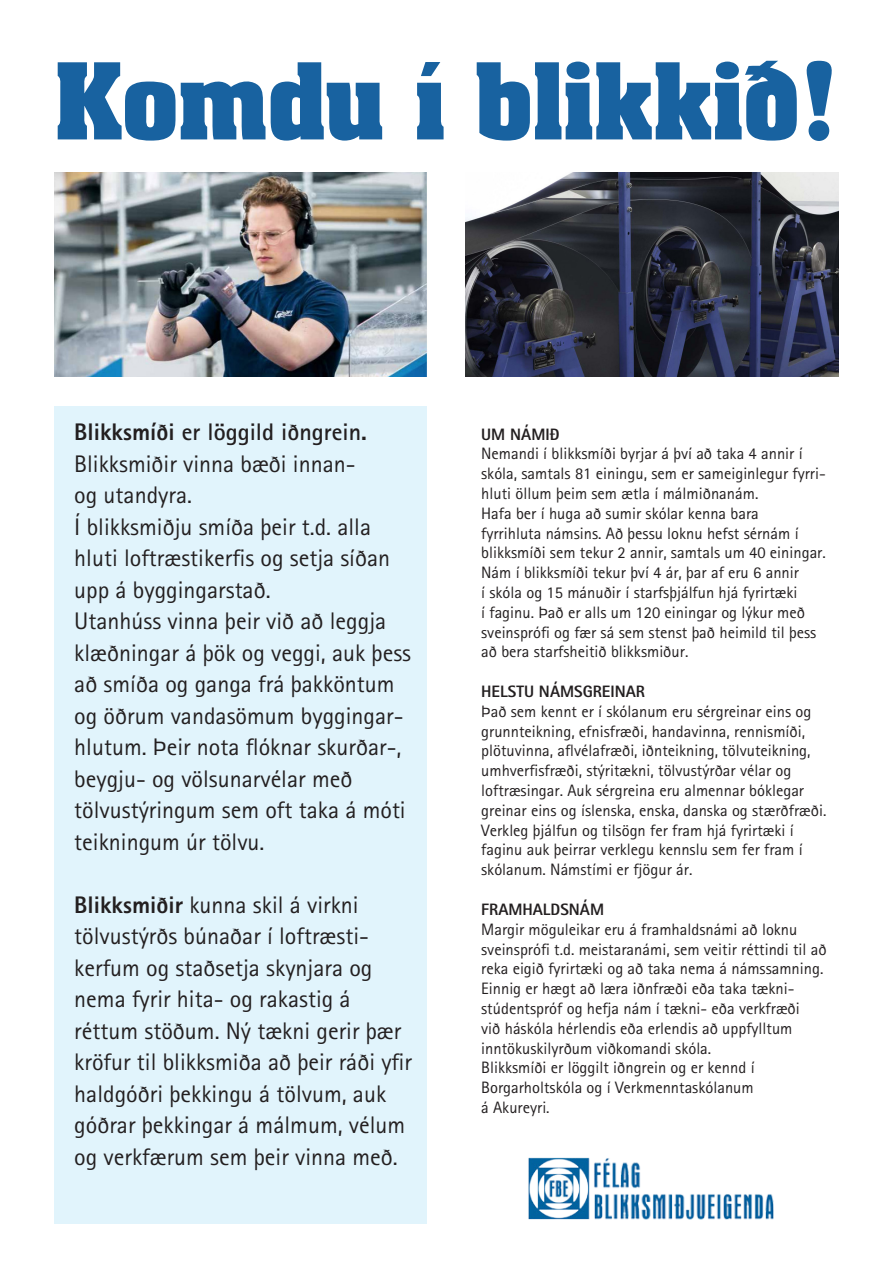
<style>
.page{position:relative;width:893px;height:1263px;background:#fff}
.page>*{position:absolute;margin:0;border:0;box-sizing:border-box;transform-origin:0 0}
.t1{font:700 90px "Aachen";color:#1862a0}
.t2{font:24px/31.5px "Rotis Sans Serif";color:#231f20}
.t3{font:16.5px/19.8px "Rotis Sans Serif";color:#231f20}
.t4{font:800 16.5px "Rotis Sans Serif";color:#231f20}
.s1{font-weight:800}
.s2{font-weight:700}
</style>
<div class="page">
<div style="left:55px;top:406px;width:372px;height:818px;background:#e1f4fc"></div>
<img style="left:54px;top:172px;width:373px;height:205px">
<img style="left:465px;top:172px;width:374px;height:205px">
<img style="left:528px;top:1157px;width:246px;height:63px">
<p class="t1" style="left:54px;top:36px;width:786px">Komdu í blikkið!</p>
<p class="t2" style="left:74px;top:416px;width:294px"><span class="s1">Blikksmíði</span> <span class="s2">er löggild iðngrein.<br></span>Blikksmiðir vinna bæði innan&shy;og utandyra.</p>
<p class="t2" style="left:74px;top:511px;width:317px">Í blikksmiðju smíða þeir t.d. alla hluti loftræstikerfis og setja síðan upp á byggingarstað.</p>
<p class="t2" style="left:74px;top:605px;width:338px">Utanhúss vinna þeir við að leggja klæðningar á þök og veggi, auk þess að smíða og ganga frá þakköntum og öðrum vandasömum byggingar&shy;hlutum. Þeir nota flóknar skurðar-, beygju- og völsunarvélar með tölvustýringum sem oft taka á móti teikningum úr tölvu.</p>
<p class="t2" style="left:74px;top:889px;width:339px"><span class="s1">Blikksmiðir</span> kunna skil á virkni tölvustýrðs búnaðar í loftræsti&shy;kerfum og staðsetja skynjara og nema fyrir hita- og rakastig á réttum stöðum. Ný tækni gerir þær kröfur til blikksmiða að þeir ráði yfir haldgóðri þekkingu á tölvum, auk góðrar þekkingar á málmum, vélum og verkfærum sem þeir vinna með.</p>
<p class="t4" style="left:481px;top:423px;width:80px">UM NÁMIÐ</p>
<p class="t3" style="left:481px;top:444px;width:346px">Nemandi í blikksmíði byrjar á því að taka 4 annir í skóla, samtals 81 einingu, sem er sameiginlegur fyrri&shy;hluti öllum þeim sem ætla í málmiðnanám.<br>Hafa ber í huga að sumir skólar kenna bara<br>fyrrihluta námsins. Að þessu loknu hefst sérnám í blikksmíði sem tekur 2 annir, samtals um 40 einingar.<br>Nám í blikksmíði tekur því 4 ár, þar af eru 6 annir<br>í skóla og 15 mánuðir í starfsþjálfun hjá fyrirtæki<br>í faginu. Það er alls um 120 einingar og lýkur með sveinsprófi og fær sá sem stenst það heimild til þess að bera starfsheitið blikksmiður.</p>
<p class="t4" style="left:481px;top:681px;width:165px">HELSTU NÁMSGREINAR</p>
<p class="t3" style="left:481px;top:701px;width:347px">Það sem kennt er í skólanum eru sérgreinar eins og grunnteikning, efnisfræði, handavinna, rennismíði, plötuvinna, aflvélafræði, iðnteikning, tölvuteikning, umhverfisfræði, stýritækni, tölvustýrðar vélar og loftræsingar. Auk sérgreina eru almennar bóklegar greinar eins og íslenska, enska, danska og stærðfræði.<br>Verkleg þjálfun og tilsögn fer fram hjá fyrirtæki í faginu auk þeirrar verklegu kennslu sem fer fram í skólanum. Námstími er fjögur ár.</p>
<p class="t4" style="left:481px;top:899px;width:124px">FRAMHALDSNÁM</p>
<p class="t3" style="left:481px;top:919px;width:347px">Margir möguleikar eru á framhaldsnámi að loknu sveinsprófi t.d. meistaranámi, sem veitir réttindi til að reka eigið fyrirtæki og að taka nema á námssamning.<br>Einnig er hægt að læra iðnfræði eða taka tækni&shy;stúdentspróf og hefja nám í tækni- eða verkfræði<br>við háskóla hérlendis eða erlendis að uppfylltum inntökuskilyrðum viðkomandi skóla.</p>
<p class="t3" style="left:481px;top:1058px;width:275px;text-align:justify">Blikksmíði er löggilt iðngrein og er kennd í Borgarholtskóla og í Verkmenntaskólanum á Akureyri.</p>
</div>
